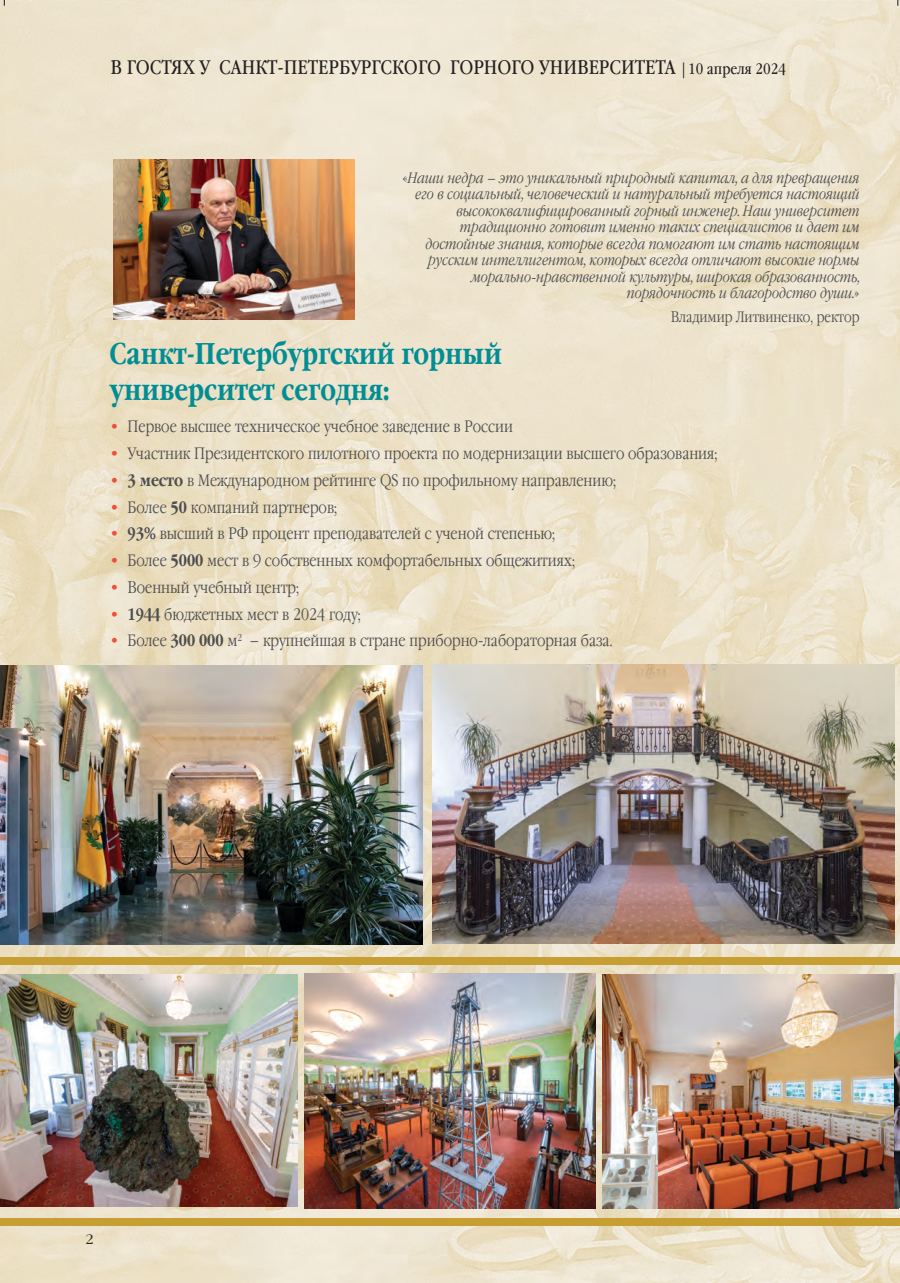
<style>
.page{position:relative;width:900px;height:1283px;background:#fff}
.page>*{position:absolute;margin:0;border:0;box-sizing:border-box;transform-origin:0 0}
.t1{font:700 30px/36px "Garamond Narrow C";color:#008d94;scale:.95 1}
.t2{font:19.5px "Garamond Book Narrow C";color:#231f20}
.t3{font:300 16.5px "Garamond Narrow C";color:#4d4d4f}
.t4{font:italic 300 15px/16.5px "Garamond Narrow C";color:#4d4d4f;text-align:right}
.t5{font:300 15px "Garamond Narrow C";color:#4d4d4f}
.t6{font:300 13.5px "Garamond C";color:#231f20;scale:1.06 1}
.s1{font-size:15px}
.s2{font-style:normal}
.s3{color:#f04f38}
.s4{font-weight:700}
</style>
<div class="page">
<img style="left:0;top:0;width:814px;height:1283px">
<img style="left:814px;top:0;width:85px;height:1283px">
<img style="left:0;top:974px;width:297px;height:233px">
<img style="left:304px;top:973px;width:291px;height:236px">
<img style="left:602px;top:974px;width:296px;height:235px">
<img style="left:894px;top:973px;width:5px;height:235px">
<div style="left:0;top:957px;width:897px;height:8px;background:#c79e32"></div>
<svg style="left:897px;top:958px;width:2px;height:7px"></svg>
<div style="left:0;top:1218px;width:897px;height:7px;background:#c79e32"></div>
<svg style="left:897px;top:1218px;width:2px;height:7px"></svg>
<img style="left:0;top:665px;width:422px;height:280px">
<img style="left:432px;top:664px;width:462px;height:280px">
<img style="left:113px;top:159px;width:241px;height:161px">
<svg style="left:3px;top:0;width:2px;height:6px"></svg>
<svg style="left:0;top:1277px;width:5px;height:6px"></svg>
<svg style="left:896px;top:0;width:2px;height:6px"></svg>
<svg style="left:896px;top:1277px;width:4px;height:6px"></svg>
<p class="t2" style="left:111px;top:56px;width:677px">В ГОСТЯХ У САНКТ-ПЕТЕРБУРГСКОГО ГОРНОГО УНИВЕРСИТЕТА <span class="s1">| 10 апреля 2024</span></p>
<p class="t4" style="left:402px;top:170px;width:458px"><span class="s2">«</span>Наши недра – это уникальный природный капитал, а для превращения его в социальный, человеческий и натуральный требуется настоящий высококвалифицированный горный инженер. Наш университет традиционно готовит именно таких специалистов и дает им достойные знания, которые всегда помогают им стать настоящим русским интеллигентом, которых всегда отличают высокие нормы морально-нравственной культуры, широкая образованность, порядочность и благородство души.<span class="s2">»</span></p>
<p class="t5" style="left:670px;top:309px;width:190px">Владимир Литвиненко, ректор</p>
<h1 class="t1" style="left:109px;top:336px;width:414px">Санкт-Петербургский горный университет сегодня:</h1>
<p class="t3" style="left:111px;top:418px;width:403px"><span class="s3">•</span> Первое высшее техническое учебное заведение в России</p>
<p class="t3" style="left:111px;top:444px;width:608px"><span class="s3">•</span> Участник Президентского пилотного проекта по модернизации высшего образования;</p>
<p class="t3" style="left:111px;top:471px;width:506px"><span class="s3">•</span> <span class="s4">3 место</span> в Международном рейтинге QS по профильному направлению;</p>
<p class="t3" style="left:111px;top:498px;width:228px"><span class="s3">•</span> Более <span class="s4">50</span> компаний партнеров;</p>
<p class="t3" style="left:111px;top:525px;width:446px"><span class="s3">•</span> <span class="s4">93%</span> высший в РФ процент преподавателей с ученой степенью;</p>
<p class="t3" style="left:111px;top:551px;width:466px"><span class="s3">•</span> Более <span class="s4">5000</span> мест в 9 собственных комфортабельных общежитиях;</p>
<p class="t3" style="left:111px;top:578px;width:190px"><span class="s3">•</span> Военный учебный центр;</p>
<p class="t3" style="left:111px;top:605px;width:252px"><span class="s3">•</span> <span class="s4">1944</span> бюджетныx мест в 2024 году;</p>
<p class="t3" style="left:111px;top:632px;width:503px"><span class="s3">•</span> Более <span class="s4">300 000</span> м<sup>2</sup> – крупнейшая в стране приборно-лабораторная база.</p>
<p class="t6" style="left:85px;top:1231px;width:10px">2</p>
</div>
